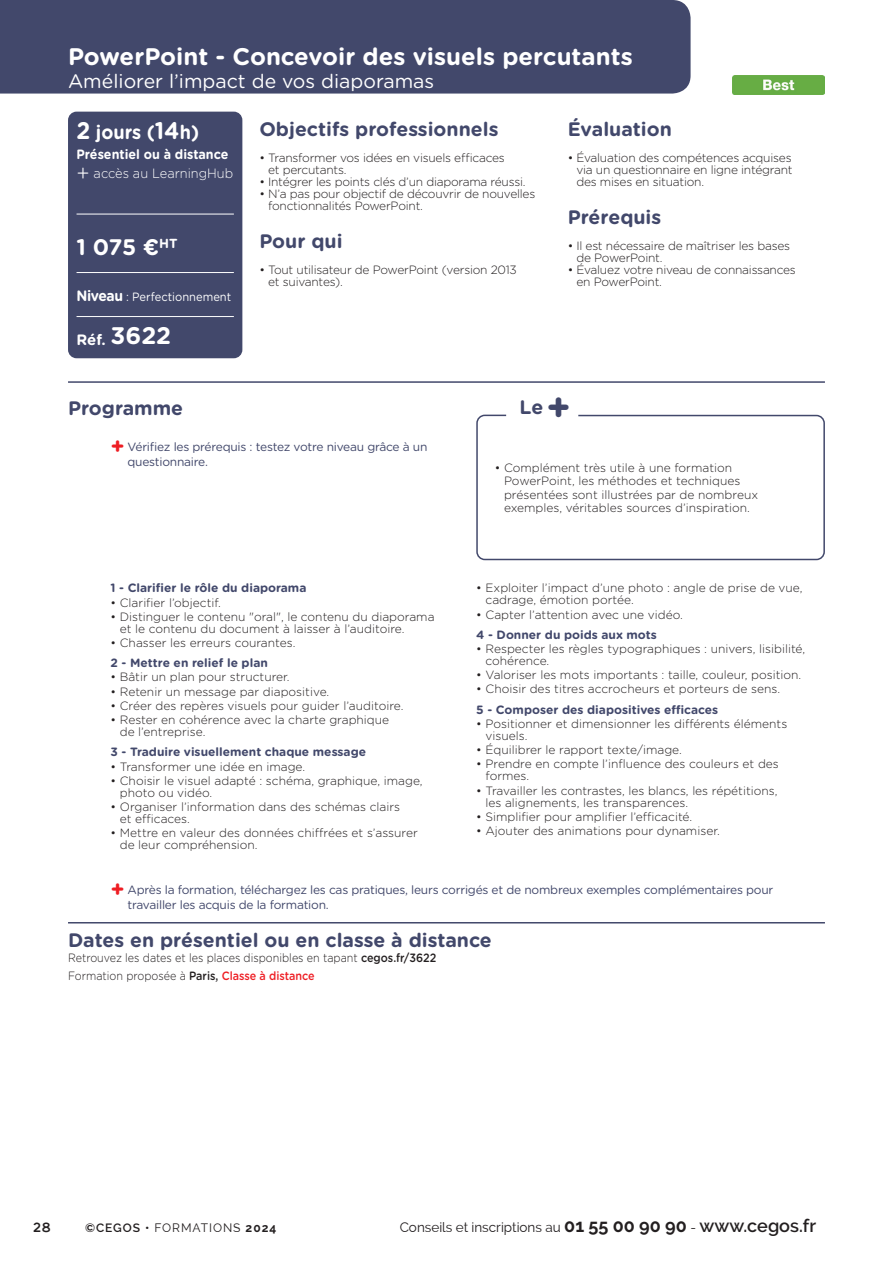
<style>
.page{position:relative;width:893px;height:1263px;background:#fff}
.page>*{position:absolute;margin:0;border:0;box-sizing:border-box;transform-origin:0 0}
.Titre_Notice_Best{font:700 24px "Gotham Rounded";color:#fff}
.Réf_Best{font:700 24px "Gotham Rounded";color:#fff}
.TEXTE_-_encart_info_-_Prix_Best{font:700 22.5px "Gotham Rounded";color:#fff}
.TITRE_Obj_Pour_qui_Eval_Certif_Prérequis{font:700 19.5px "Gotham Rounded";color:#42486b}
.Sous_titre_Notice_Best{font:19.5px "Gotham Rounded";color:#fff}
.TEXTE_-_Encart_info_-_nbr_de_jour_Best{font:700 19.5px "Gotham Rounded";color:#fff;scale:.93 1}
.Titre_Programme_Best{font:700 19.5px "Gotham Rounded";color:#42486b}
.Réf_Best-2{font:700 15px "Gotham Rounded";color:#fff}
.t1{font:13.5px "Raleway";color:#231f20}
.TEXTE_-_Encart_info_-_Distribution_Best{font:700 13.5px "Gotham Rounded";color:#fff;scale:.93 1}
.TEXTE_-_Encart_info_-_LearningHub_Best{font:300 13.5px "Gotham Rounded";color:#fff;scale:.95 1}
.Folios_G{font:500 13.5px "Ryker";color:#231f20}
.TEXTE_Programme_Best{font:300 12px/12px "Gotham Rounded";color:#231f20}
.TEXTE_Obj_Pour_qui_Eval_Certif_Prérequis{font:300 12px/12px "Gotham Rounded";letter-spacing:-.02em;color:#231f20}
.t2{font:12px/15px "Gotham Rounded";letter-spacing:-.02em;color:#42486b}
.TEXTE_Pts_forts_Best{font:300 12px/13.5px "Gotham Rounded";color:#231f20}
.TitreProgramme_Best{font:700 12px "Gotham Rounded";color:#42486b}
.Texte_Date_et_villes_Best{font:300 12px "Gotham Rounded";color:#231f20;scale:.9 1}
.TEXTE_-_Niveau_Best{font:12px "Gotham Rounded";color:#fff;scale:.93 1}
._2023_Cegos___Formations_page_G{font:12px "Raleway";letter-spacing:.08em;color:#231f20}
.s1{font-size:24px}
.s2{font-size:22.5px}
.s3{font-weight:700;font-size:15px}
.s4{font-size:39px}
.s5{font-weight:700;font-size:22.5px;color:#ee1d23}
.s6{font-weight:500}
.s7{font-weight:500;color:#ee1d23}
.s8{font-weight:600}
.s9{font-weight:700}
.s10{font-weight:700;font-size:18px}
.s11{font-weight:600;font-size:18px}
</style>
<div class="page">
<div style="left:68px;top:112px;width:174px;height:246px;background:#42486b;border-radius:9px"></div>
<hr style="left:77px;top:214px;width:157px;height:1px;background:#fff">
<hr style="left:77px;top:272px;width:157px;height:1px;background:#fff">
<hr style="left:77px;top:316px;width:157px;height:1px;background:#fff">
<div style="left:0;top:0;width:691px;height:94px;background:#42486b"></div>
<hr style="left:68px;top:381px;width:757px;height:2px;background:#42486b">
<div style="left:476px;top:415px;width:349px;height:145px;border:2px solid #42486b;border-radius:8px"></div>
<img style="left:732px;top:75px;width:92px;height:19px">
<hr style="left:68px;top:922px;width:757px;height:1px;background:#42486b">
<p class="Titre_Notice_Best" style="left:68px;top:39px;width:566px">PowerPoint - Concevoir des visuels percutants</p>
<p class="Sous_titre_Notice_Best" style="left:68px;top:68px;width:368px">Améliorer l’impact de vos diaporamas</p>
<p class="TEXTE_-_Encart_info_-_nbr_de_jour_Best" style="left:77px;top:118px;width:133px"><span class="s1">2</span> jours (<span class="s1">14</span>h)</p>
<p class="TEXTE_-_Encart_info_-_Distribution_Best" style="left:77px;top:144px;width:165px">Présentiel ou à distance</p>
<p class="TEXTE_-_Encart_info_-_LearningHub_Best" style="left:77px;top:165px;width:167px"><span class="s2">+</span> accès au LearningHub</p>
<p class="TEXTE_-_encart_info_-_Prix_Best" style="left:77px;top:231px;width:103px">1 075 €<sup>HT</sup></p>
<p class="TEXTE_-_Niveau_Best" style="left:77px;top:289px;width:168px"><span class="s3">Niveau</span> : Perfectionnement</p>
<p class="Réf_Best-2" style="left:77px;top:328px;width:31px">Réf.</p>
<p class="Réf_Best" style="left:111px;top:318px;width:62px">3622</p>
<p class="Titre_Programme_Best" style="left:68px;top:393px;width:117px">Programme</p>
<p class="TITRE_Obj_Pour_qui_Eval_Certif_Prérequis" style="left:259px;top:115px;width:241px">Objectifs professionnels</p>
<p class="TEXTE_Obj_Pour_qui_Eval_Certif_Prérequis" style="left:268px;top:151px;width:238px;text-indent:-9px">• Transformer vos idées en visuels efficaces et percutants.</p>
<p class="TEXTE_Obj_Pour_qui_Eval_Certif_Prérequis" style="left:259px;top:175px;width:268px">• Intégrer les points clés d’un diaporama réussi.</p>
<p class="TEXTE_Obj_Pour_qui_Eval_Certif_Prérequis" style="left:268px;top:187px;width:269px;text-indent:-9px">• N’a pas pour objectif de découvrir de nouvelles fonctionnalités PowerPoint.</p>
<p class="TITRE_Obj_Pour_qui_Eval_Certif_Prérequis" style="left:259px;top:227px;width:85px">Pour qui</p>
<p class="TEXTE_Obj_Pour_qui_Eval_Certif_Prérequis" style="left:268px;top:263px;width:250px;text-indent:-9px">• Tout utilisateur de PowerPoint (version 2013 et suivantes).</p>
<p class="TITRE_Obj_Pour_qui_Eval_Certif_Prérequis" style="left:568px;top:115px;width:106px">Évaluation</p>
<p class="TEXTE_Obj_Pour_qui_Eval_Certif_Prérequis" style="left:576px;top:151px;width:218px;text-align:justify;text-indent:-9px">• Évaluation des compétences acquises via un questionnaire en ligne intégrant des mises en situation.</p>
<p class="TITRE_Obj_Pour_qui_Eval_Certif_Prérequis" style="left:568px;top:203px;width:95px">Prérequis</p>
<p class="TEXTE_Obj_Pour_qui_Eval_Certif_Prérequis" style="left:576px;top:239px;width:215px;text-indent:-9px">• Il est nécessaire de maîtriser les bases de PowerPoint.</p>
<p class="TEXTE_Obj_Pour_qui_Eval_Certif_Prérequis" style="left:576px;top:263px;width:221px;text-indent:-9px">• Évaluez votre niveau de connaissances en PowerPoint.</p>
<p class="TITRE_Obj_Pour_qui_Eval_Certif_Prérequis" style="left:520px;top:393px;width:53px">Le<span class="s4">+</span></p>
<p class="t2" style="left:128px;top:439px;width:301px;text-indent:-17px"><span class="s5">+</span> Vérifiez les prérequis : testez votre niveau grâce à un questionnaire.</p>
<p class="TitreProgramme_Best" style="left:111px;top:579px;width:197px">1 - Clarifier le rôle du diaporama</p>
<p class="TEXTE_Programme_Best" style="left:111px;top:596px;width:112px">• Clarifier l’objectif.</p>
<p class="TEXTE_Programme_Best" style="left:120px;top:610px;width:316px;text-indent:-9px">• Distinguer le contenu "oral", le contenu du diaporama et le contenu du document à laisser à l’auditoire.</p>
<p class="TEXTE_Programme_Best" style="left:111px;top:636px;width:186px">• Chasser les erreurs courantes.</p>
<p class="TitreProgramme_Best" style="left:111px;top:654px;width:159px">2 - Mettre en relief le plan</p>
<p class="TEXTE_Programme_Best" style="left:111px;top:671px;width:181px">• Bâtir un plan pour structurer.</p>
<p class="TEXTE_Programme_Best" style="left:111px;top:685px;width:220px">• Retenir un message par diapositive.</p>
<p class="TEXTE_Programme_Best" style="left:111px;top:699px;width:294px">• Créer des repères visuels pour guider l’auditoire.</p>
<p class="TEXTE_Programme_Best" style="left:120px;top:713px;width:271px;text-indent:-9px">• Rester en cohérence avec la charte graphique de l’entreprise.</p>
<p class="TitreProgramme_Best" style="left:111px;top:743px;width:257px">3 - Traduire visuellement chaque message</p>
<p class="TEXTE_Programme_Best" style="left:111px;top:760px;width:196px">• Transformer une idée en image.</p>
<p class="TEXTE_Programme_Best" style="left:120px;top:774px;width:304px;text-indent:-9px">• Choisir le visuel adapté : schéma, graphique, image, photo ou vidéo.</p>
<p class="TEXTE_Programme_Best" style="left:120px;top:800px;width:282px;text-indent:-9px">• Organiser l’information dans des schémas clairs et efficaces.</p>
<p class="TEXTE_Programme_Best" style="left:120px;top:826px;width:300px;text-indent:-9px">• Mettre en valeur des données chiffrées et s’assurer de leur compréhension.</p>
<p class="TEXTE_Pts_forts_Best" style="left:504px;top:460px;width:256px;text-indent:-9px">• Complément très utile à une formation PowerPoint, les méthodes et techniques présentées sont illustrées par de nombreux exemples, véritables sources d’inspiration.</p>
<p class="TEXTE_Programme_Best" style="left:485px;top:582px;width:319px;text-indent:-9px">• Exploiter l’impact d’une photo : angle de prise de vue, cadrage, émotion portée.</p>
<p class="TEXTE_Programme_Best" style="left:476px;top:608px;width:208px">• Capter l’attention avec une vidéo.</p>
<p class="TitreProgramme_Best" style="left:476px;top:626px;width:182px">4 - Donner du poids aux mots</p>
<p class="TEXTE_Programme_Best" style="left:485px;top:642px;width:321px;text-indent:-9px">• Respecter les règles typographiques : univers, lisibilité, cohérence.</p>
<p class="TEXTE_Programme_Best" style="left:476px;top:668px;width:326px">• Valoriser les mots importants : taille, couleur, position.</p>
<p class="TEXTE_Programme_Best" style="left:476px;top:683px;width:305px">• Choisir des titres accrocheurs et porteurs de sens.</p>
<p class="TitreProgramme_Best" style="left:476px;top:701px;width:244px">5 - Composer des diapositives efficaces</p>
<p class="TEXTE_Programme_Best" style="left:485px;top:717px;width:303px;text-indent:-9px">• Positionner et dimensionner les différents éléments visuels.</p>
<p class="TEXTE_Programme_Best" style="left:476px;top:743px;width:207px">• Équilibrer le rapport texte/image.</p>
<p class="TEXTE_Programme_Best" style="left:485px;top:757px;width:295px;text-indent:-9px">• Prendre en compte l’influence des couleurs et des formes.</p>
<p class="TEXTE_Programme_Best" style="left:485px;top:784px;width:294px;text-indent:-9px">• Travailler les contrastes, les blancs, les répétitions, les alignements, les transparences.</p>
<p class="TEXTE_Programme_Best" style="left:476px;top:810px;width:217px">• Simplifier pour amplifier l’efficacité.</p>
<p class="TEXTE_Programme_Best" style="left:476px;top:824px;width:245px">• Ajouter des animations pour dynamiser.</p>
<p class="t2" style="left:128px;top:882px;width:647px;text-indent:-17px"><span class="s5">+</span> Après la formation, téléchargez les cas pratiques, leurs corrigés et de nombreux exemples complémentaires pour travailler les acquis de la formation.</p>
<p class="TITRE_Obj_Pour_qui_Eval_Certif_Prérequis" style="left:68px;top:926px;width:425px">Dates en présentiel ou en classe à distance</p>
<p class="Texte_Date_et_villes_Best" style="left:68px;top:950px;width:411px">Retrouvez les dates et les places disponibles en tapant <span class="s6">cegos.fr/3622</span></p>
<p class="Texte_Date_et_villes_Best" style="left:68px;top:968px;width:276px">Formation proposée à <span class="s6">Paris,</span> <span class="s7">Classe à distance</span></p>
<p class="Folios_G" style="left:33px;top:1219px;width:20px">28</p>
<p class="_2023_Cegos___Formations_page_G" style="left:85px;top:1221px;width:193px"><span class="s8">©CEGOS •</span> FORMATIONS <span class="s9">2024</span></p>
<p class="t1" style="left:400px;top:1219px;width:418px">Conseils et inscriptions au <span class="s10">01 55 00 90 90</span> - <span class="s11">www.cegos.fr</span></p>
</div>
